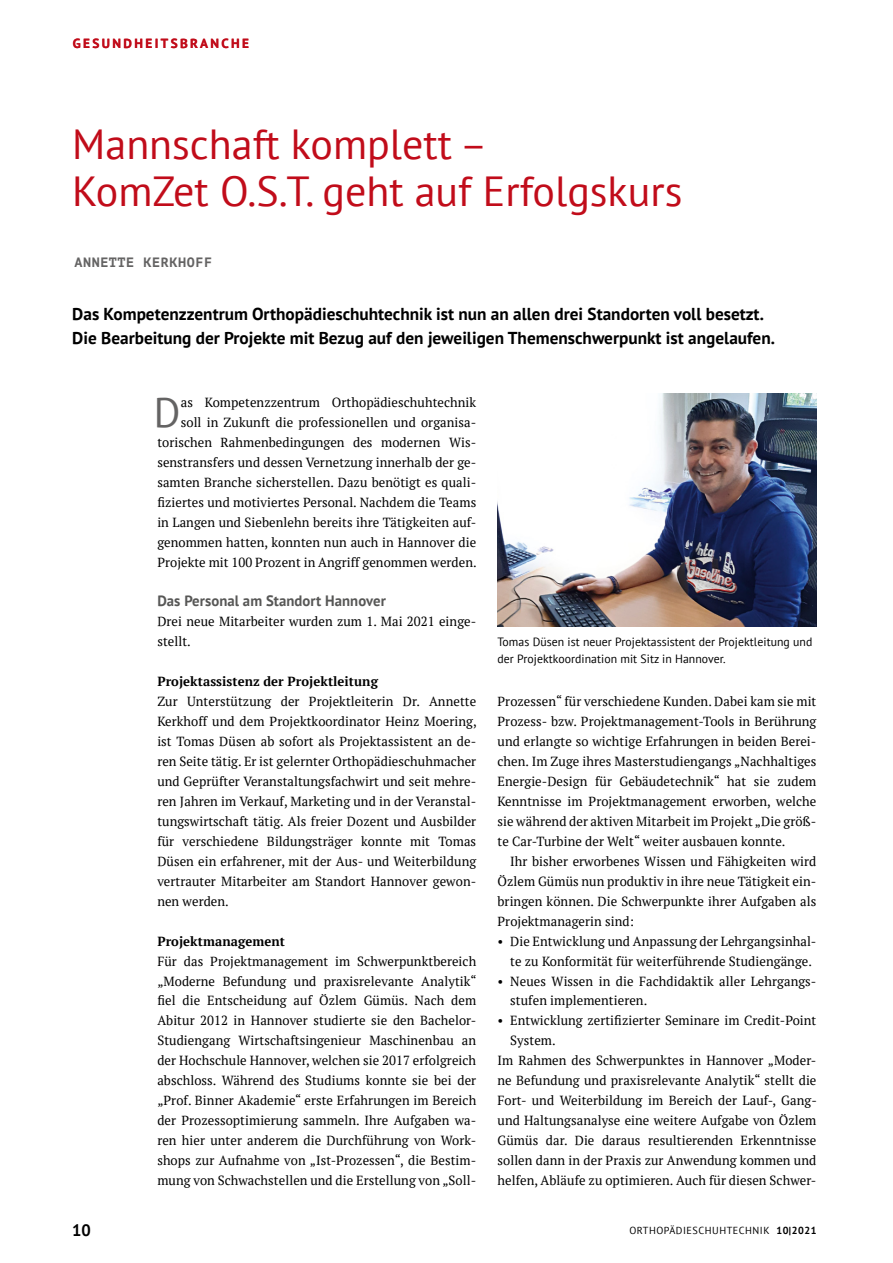
<style>
.page{position:relative;width:893px;height:1263px;background:#fff}
.page>*{position:absolute;margin:0;border:0;box-sizing:border-box;transform-origin:0 0}
.t1{font:42px/46.5px "PT Sans";color:#c10c1a}
.t2{font:41.7px "PT Sans";color:#646363}
.t3{font:700 17.25px/24px "PT Sans";color:#000}
.t4{font:700 16.5px "PT Sans";color:#000}
.t5{font:700 15px "PT Sans";letter-spacing:.005em;color:#575756}
.t6{font:700 13.5px "PT Mono";letter-spacing:.04em;color:#646363}
.t7{font:13.2px/20px "PT Serif";letter-spacing:.005em;color:#000;text-align:justify}
.t8{font:700 13.2px "PT Serif";letter-spacing:.005em;color:#000}
.t9{font:700 13.2px "PT Sans";letter-spacing:.18em;color:#c10c1a}
.t10{font:12px/16.5px "PT Sans";letter-spacing:.005em;color:#000}
.t11{font:10.2px "PT Sans";letter-spacing:.05em;color:#000}
.s1{font-weight:700}
</style>
<div class="page">
<img style="left:497px;top:393px;width:319px;height:233px">
<p class="t9" style="left:73px;top:35px;width:178px">GESUNDHEITSBRANCHE</p>
<h1 class="t1" style="left:72px;top:120px;width:612px">Mannschaft komplett –<br>KomZet O.S.T. geht auf Erfolgskurs</h1>
<p class="t6" style="left:74px;top:254px;width:139px">ANNETTE KERKHOFF</p>
<h3 class="t3" style="left:72px;top:302px;width:704px">Das Kompetenzzentrum Orthopädieschuhtechnik ist nun an allen drei Standorten voll besetzt.<br>Die Bearbeitung der Projekte mit Bezug auf den jeweiligen Themenschwerpunkt ist angelaufen.</h3>
<p class="t7" style="left:157px;top:392px;width:321px;text-align:right">as Kompetenzzentrum Orthopädieschuhtechnik soll in Zukunft die professionellen und organisa&shy;torischen Rahmenbedingungen des modernen Wis&shy;senstransfers und dessen Vernetzung innerhalb der ge&shy;samten Branche sicherstellen. Dazu benötigt es quali&shy;fiziertes und motiviertes Personal. Nachdem die Teams in Langen und Siebenlehn bereits ihre Tätigkeiten auf&shy;genommen hatten, konnten nun auch in Hannover die Projekte mit 100 Prozent in Angriff genommen werden.</p>
<p class="t5" style="left:157px;top:591px;width:230px">Das Personal am Standort Hannover</p>
<p class="t7" style="left:157px;top:612px;width:320px">Drei neue Mitarbeiter wurden zum 1. Mai 2021 einge&shy;stellt.</p>
<p class="t8" style="left:157px;top:673px;width:222px">Projektassistenz der Projektleitung</p>
<p class="t7" style="left:157px;top:691px;width:321px">Zur Unterstützung der Projektleiterin Dr. Annette Kerkhoff und dem Projektkoordinator Heinz Moering, ist Tomas Düsen ab sofort als Projektassistent an de&shy;ren Seite tätig. Er ist gelernter Orthopädieschuhmacher und Geprüfter Veranstaltungsfachwirt und seit mehre&shy;ren Jahren im Verkauf, Marketing und in der Veranstal&shy;tungswirtschaft tätig. Als freier Dozent und Ausbilder für verschiedene Bildungsträger konnte mit Tomas Düsen ein erfahrener, mit der Aus- und Weiterbildung vertrauter Mitarbeiter am Standort Hannover gewon&shy;nen werden.</p>
<p class="t8" style="left:157px;top:932px;width:129px">Projektmanagement</p>
<p class="t7" style="left:157px;top:951px;width:321px">Für das Projektmanagement im Schwerpunktbereich „Moderne Befundung und praxisrelevante Analytik“ fiel die Entscheidung auf Özlem Gümüs. Nach dem Abitur 2012 in Hannover studierte sie den Bachelor-Studiengang Wirtschaftsingenieur Maschinenbau an der Hochschule Hannover, welchen sie 2017 erfolgreich abschloss. Während des Studiums konnte sie bei der „Prof. Binner Akademie“ erste Erfahrungen im Bereich der Prozessoptimierung sammeln. Ihre Aufgaben wa&shy;ren hier unter anderem die Durchführung von Work&shy;shops zur Aufnahme von „Ist-Prozessen“, die Bestim&shy;mung von Schwachstellen und die Erstellung von „Soll-</p>
<h2 class="t2" style="left:154px;top:385px;width:28px">D</h2>
<p class="t10" style="left:497px;top:633px;width:316px">Tomas Düsen ist neuer Projektassistent der Projektleitung und der Projektkoordination mit Sitz in Hannover.</p>
<p class="t7" style="left:497px;top:691px;width:320px">Prozessen“ für verschiedene Kunden. Dabei kam sie mit Prozess- bzw. Projektmanagement-Tools in Berührung und erlangte so wichtige Erfahrungen in beiden Berei&shy;chen. Im Zuge ihres Masterstudiengangs „Nachhaltiges Energie-Design für Gebäudetechnik“ hat sie zudem Kenntnisse im Projektmanagement erworben, welche sie während der aktiven Mitarbeit im Projekt „Die größ&shy;te Car-Turbine der Welt“ weiter ausbauen konnte.</p>
<p class="t7" style="left:497px;top:851px;width:320px;text-indent:13px">Ihr bisher erworbenes Wissen und Fähigkeiten wird Özlem Gümüs nun produktiv in ihre neue Tätigkeit ein&shy;bringen können. Die Schwerpunkte ihrer Aufgaben als Projektmanagerin sind:</p>
<p class="t7" style="left:510px;top:931px;width:308px;text-indent:-13px">• Die Entwicklung und Anpassung der Lehrgangsinhal&shy;te zu Konformität für weiterführende Studiengänge.</p>
<p class="t7" style="left:510px;top:971px;width:308px;text-indent:-13px">• Neues Wissen in die Fachdidaktik aller Lehrgangs&shy;stufen implementieren.</p>
<p class="t7" style="left:497px;top:1011px;width:320px">• Entwicklung zertifizierter Seminare im Credit-Point</p>
<p class="t7" style="left:510px;top:1030px;width:47px">System.</p>
<p class="t7" style="left:497px;top:1050px;width:320px">Im Rahmen des Schwerpunktes in Hannover „Moder-</p>
<p class="t7" style="left:497px;top:1070px;width:320px">ne Befundung und praxisrelevante Analytik“ stellt die</p>
<p class="t7" style="left:497px;top:1090px;width:321px">Fort- und Weiterbildung im Bereich der Lauf-, Gang-</p>
<p class="t7" style="left:497px;top:1110px;width:320px">und Haltungsanalyse eine weitere Aufgabe von Özlem</p>
<p class="t7" style="left:497px;top:1130px;width:320px">Gümüs dar. Die daraus resultierenden Erkenntnisse</p>
<p class="t7" style="left:497px;top:1150px;width:320px">sollen dann in der Praxis zur Anwendung kommen und</p>
<p class="t7" style="left:497px;top:1170px;width:320px">helfen, Abläufe zu optimieren. Auch für diesen Schwer-</p>
<p class="t4" style="left:72px;top:1219px;width:20px">10</p>
<p class="t11" style="left:629px;top:1224px;width:188px">ORTHOPÄDIESCHUHTECHNIK <span class="s1">10|2021</span></p>
</div>
